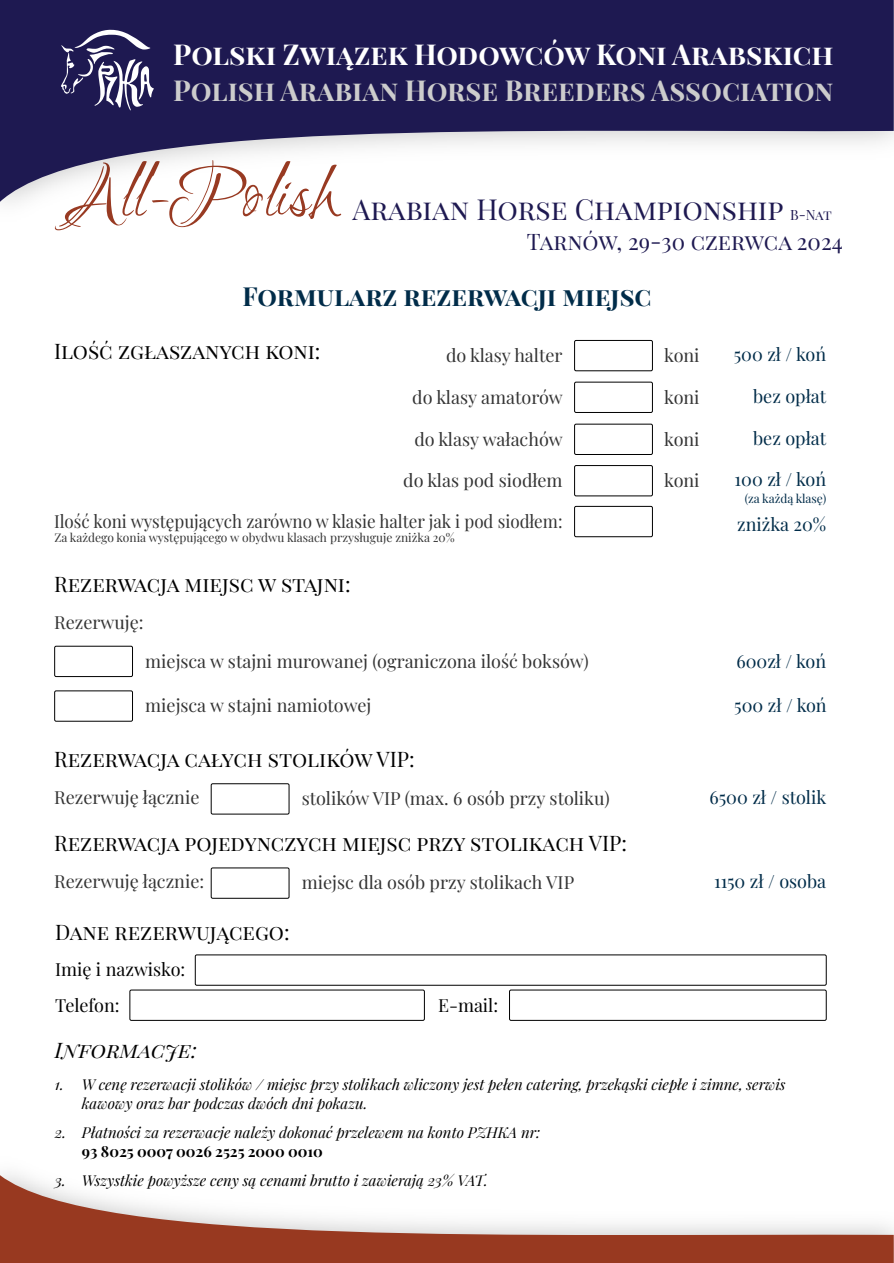
<style>
.page{position:relative;width:894px;height:1263px;background:#fff}
.page>*{position:absolute;margin:0;border:0;box-sizing:border-box;transform-origin:0 0}
.t1{font:79.5px "Ruthie";color:#983a22}
.t2{font:700 28.35px "Playfair Display SC";color:#ccc}
.t3{font:700 28.35px "Playfair Display SC";color:#fff}
.t4{font:28.35px "Playfair Display SC";color:#1e1951}
.t5{font:700 25.8px "Playfair Display SC";color:#002c49}
.t6{font:22.35px "Playfair Display SC";color:#1e1951}
.t7{font:21px "Playfair Display SC";color:#000}
.t8{font:italic 21px "Playfair Display SC";color:#000}
.t9{font:18px "Playfair Display";color:#333}
.t10{font:18px "Playfair Display";color:#002c49}
.t11{font:18px "Playfair Display";color:#333;scale:.94 1}
.t12{font:18px "Playfair Display";color:#000}
.t13{font:italic 15px "Playfair Display";color:#000}
.t14{font:700 15px "Playfair Display SC";color:#000}
.t15{font:13.8px "Playfair Display SC";color:#1e1951}
.t16{font:12px "Playfair Display";color:#333}
.t17{font:12px "Playfair Display";color:#002c49}
</style>
<div class="page">
<svg style="left:0;top:1175px;width:893px;height:88px"></svg>
<div style="left:54px;top:646px;width:79px;height:31px;border:1px solid #000;border-radius:2px"></div>
<div style="left:54px;top:690px;width:79px;height:32px;border:1px solid #000;border-radius:2px"></div>
<div style="left:574px;top:340px;width:78px;height:31px;border:1px solid #000;border-radius:2px"></div>
<div style="left:574px;top:382px;width:78px;height:31px;border:1px solid #000;border-radius:2px"></div>
<div style="left:574px;top:424px;width:78px;height:31px;border:1px solid #000;border-radius:2px"></div>
<div style="left:574px;top:465px;width:78px;height:31px;border:1px solid #000;border-radius:2px"></div>
<div style="left:574px;top:506px;width:78px;height:31px;border:1px solid #000;border-radius:2px"></div>
<div style="left:211px;top:783px;width:78px;height:31px;border:1px solid #000;border-radius:2px"></div>
<div style="left:211px;top:867px;width:78px;height:32px;border:1px solid #000;border-radius:2px"></div>
<div style="left:195px;top:954px;width:631px;height:32px;border:1px solid #000;border-radius:2px"></div>
<div style="left:509px;top:990px;width:317px;height:31px;border:1px solid #000;border-radius:2px"></div>
<div style="left:129px;top:990px;width:295px;height:31px;border:1px solid #000;border-radius:2px"></div>
<svg style="left:0;top:0;width:893px;height:202px;fill:#1e1951"></svg>
<svg style="left:61px;top:29px;width:93px;height:81px"></svg>
<p class="t3" style="left:173px;top:34px;width:661px">Polski Związek Hodowców Koni Arabskich</p>
<p class="t2" style="left:173px;top:70px;width:661px">Polish Arabian Horse Breeders Association</p>
<p class="t1" style="left:70px;top:152px;width:270px">All-Polish</p>
<p class="t4" style="left:352px;top:190px;width:432px">Arabian Horse Championship</p>
<p class="t15" style="left:789px;top:205px;width:43px">B-Nat</p>
<p class="t6" style="left:526px;top:226px;width:317px">Tarnów, 29-30 czerwca 2024</p>
<p class="t5" style="left:242px;top:278px;width:410px">Formularz rezerwacji miejsc</p>
<p class="t7" style="left:54px;top:336px;width:268px">Ilość zgłaszanych koni:</p>
<p class="t9" style="left:446px;top:342px;width:118px">do klasy halter</p>
<p class="t9" style="left:664px;top:342px;width:37px">koni</p>
<p class="t10" style="left:733px;top:341px;width:94px">500 zł / koń</p>
<p class="t9" style="left:412px;top:384px;width:152px">do klasy amatorów</p>
<p class="t9" style="left:664px;top:384px;width:37px">koni</p>
<p class="t10" style="left:752px;top:383px;width:75px">bez opłat</p>
<p class="t9" style="left:414px;top:426px;width:150px">do klasy wałachów</p>
<p class="t9" style="left:664px;top:426px;width:37px">koni</p>
<p class="t10" style="left:752px;top:425px;width:75px">bez opłat</p>
<p class="t9" style="left:403px;top:467px;width:161px">do klas pod siodłem</p>
<p class="t9" style="left:664px;top:467px;width:37px">koni</p>
<p class="t10" style="left:734px;top:467px;width:93px">100 zł / koń</p>
<p class="t10" style="left:737px;top:511px;width:90px">zniżka 20%</p>
<p class="t17" style="left:744px;top:490px;width:83px">(za każdą klasę)</p>
<p class="t11" style="left:54px;top:508px;width:542px">Ilość koni występujących zarówno w klasie halter jak i pod siodłem:</p>
<p class="t16" style="left:54px;top:529px;width:401px">Za każdego konia występującego w obydwu klasach przysługuje zniżka 20%</p>
<p class="t7" style="left:54px;top:569px;width:298px">Rezerwacja miejsc w stajni:</p>
<p class="t9" style="left:54px;top:609px;width:91px">Rezerwuję:</p>
<p class="t9" style="left:145px;top:648px;width:444px">miejsca w stajni murowanej (ograniczona ilość boksów)</p>
<p class="t9" style="left:145px;top:693px;width:227px">miejsca w stajni namiotowej</p>
<p class="t7" style="left:54px;top:745px;width:362px">Rezerwacja całych stolików VIP:</p>
<p class="t10" style="left:736px;top:648px;width:91px">600zł / koń</p>
<p class="t10" style="left:734px;top:693px;width:94px">500 zł / koń</p>
<p class="t9" style="left:54px;top:785px;width:147px">Rezerwuję łącznie</p>
<p class="t9" style="left:302px;top:786px;width:309px">stolików VIP (max. 6 osób przy stoliku)</p>
<p class="t10" style="left:709px;top:785px;width:118px">6500 zł / stolik</p>
<p class="t7" style="left:54px;top:829px;width:574px">Rezerwacja pojedynczych miejsc przy stolikach VIP:</p>
<p class="t9" style="left:54px;top:869px;width:151px">Rezerwuję łącznie:</p>
<p class="t9" style="left:302px;top:870px;width:274px">miejsc dla osób przy stolikach VIP</p>
<p class="t10" style="left:713px;top:869px;width:114px">1150 zł / osoba</p>
<p class="t7" style="left:55px;top:917px;width:236px">Dane rezerwującego:</p>
<p class="t12" style="left:55px;top:956px;width:132px">Imię i nazwisko:</p>
<p class="t12" style="left:55px;top:992px;width:66px">Telefon:</p>
<p class="t12" style="left:438px;top:992px;width:62px">E-mail:</p>
<p class="t8" style="left:55px;top:1035px;width:143px">Informacje:</p>
<p class="t13" style="left:55px;top:1073px;width:732px">1. W cenę rezerwacji stolików / miejsc przy stolikach wliczony jest pełen catering, przekąski ciepłe i zimne, serwis</p>
<p class="t13" style="left:82px;top:1093px;width:287px">kawowy oraz bar podczas dwóch dni pokazu.</p>
<p class="t13" style="left:55px;top:1121px;width:487px">2. Płatności za rezerwacje należy dokonać przelewem na konto PZHKA nr:</p>
<p class="t14" style="left:82px;top:1141px;width:242px">93 8025 0007 0026 2525 2000 0010</p>
<p class="t13" style="left:55px;top:1169px;width:434px">3. Wszystkie powyższe ceny są cenami brutto i zawierają 23% VAT.</p>
</div>
